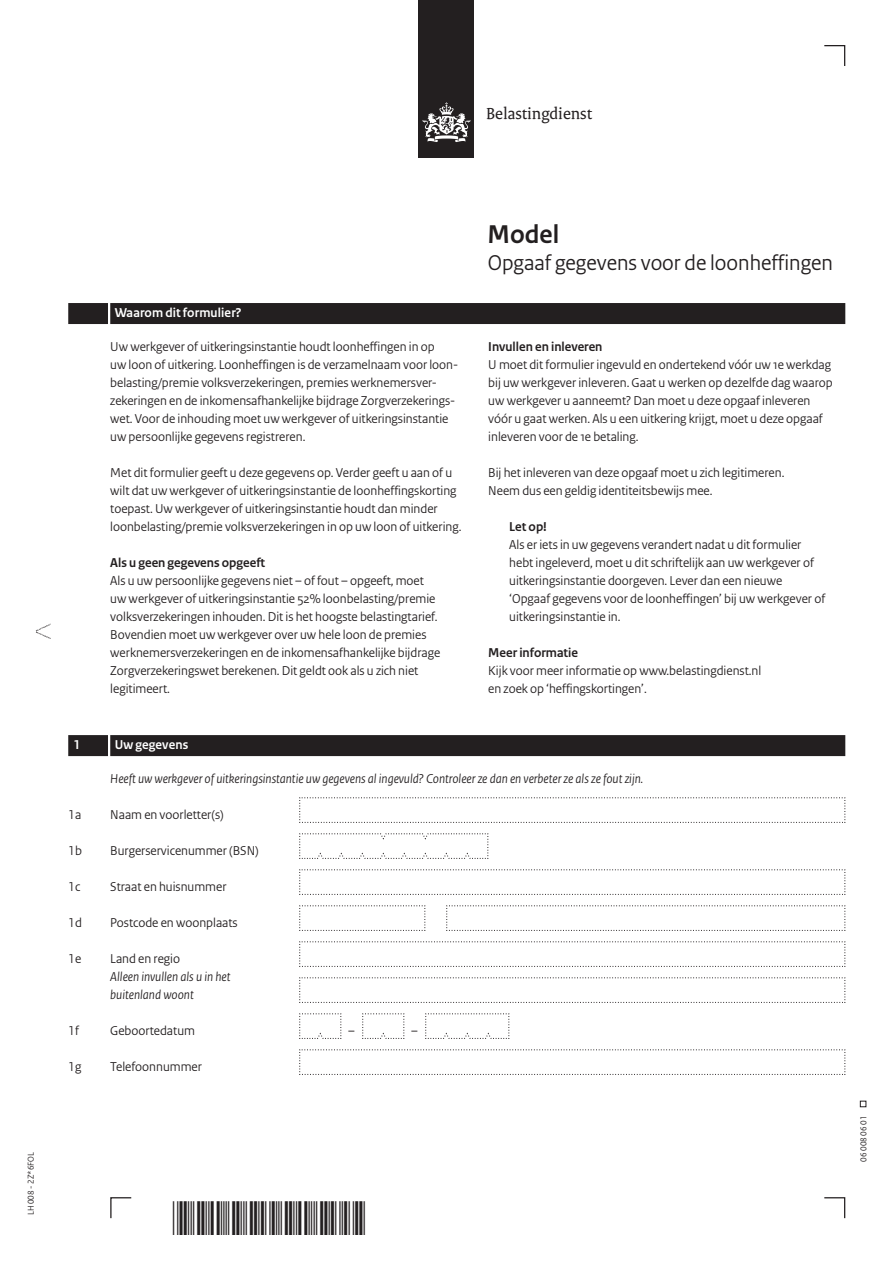
<style>
.page{position:relative;width:893px;height:1263px;background:#fff}
.page>*{position:absolute;margin:0;border:0;box-sizing:border-box;transform-origin:0 0}
.t1{font:700 27px "Rijksoverheid Sans Heading";color:#231f20}
.t2{font:22.5px "Rijksoverheid Sans Heading";color:#231f20}
.t3{font:17.25px "Rijksoverheid Serif";color:#231f20}
.t4{font:13.5px/18px "Rijksoverheid Sans Heading";color:#231f20}
.t5{font:italic 13.5px/18px "Rijksoverheid Sans Heading";color:#231f20}
.t6{font:700 13.5px "Rijksoverheid Sans Heading";color:#231f20}
.t7{font:700 13.5px "Rijksoverheid Sans Heading";letter-spacing:.01em;color:#fff}
.t8{font:9px "Rijksoverheid Sans Heading";color:#231f20}
</style>
<div class="page">
<svg style="left:824px;top:1197px;width:22px;height:22px"></svg>
<svg style="left:110px;top:1197px;width:22px;height:22px"></svg>
<svg style="left:824px;top:45px;width:22px;height:21px"></svg>
<svg style="left:860px;top:1101px;width:6px;height:6px"></svg>
<div style="left:419px;top:0;width:55px;height:158px;background:#231f20"></div>
<svg style="left:423px;top:102px;width:47px;height:40px"></svg>
<svg style="left:36px;top:624px;width:15px;height:15px"></svg>
<div style="left:110px;top:303px;width:735px;height:21px;background:#231f20"></div>
<div style="left:68px;top:303px;width:40px;height:21px;background:#231f20"></div>
<div style="left:110px;top:735px;width:735px;height:21px;background:#231f20"></div>
<div style="left:68px;top:735px;width:40px;height:21px;background:#231f20"></div>
<svg style="left:299px;top:797px;width:547px;height:26px"></svg>
<svg style="left:299px;top:833px;width:190px;height:26px"></svg>
<svg style="left:299px;top:869px;width:547px;height:26px"></svg>
<svg style="left:299px;top:905px;width:127px;height:26px"></svg>
<svg style="left:446px;top:905px;width:400px;height:26px"></svg>
<svg style="left:299px;top:941px;width:547px;height:26px"></svg>
<svg style="left:299px;top:977px;width:547px;height:26px"></svg>
<svg style="left:299px;top:1013px;width:43px;height:26px"></svg>
<svg style="left:362px;top:1013px;width:43px;height:26px"></svg>
<svg style="left:425px;top:1013px;width:85px;height:26px"></svg>
<svg style="left:299px;top:1049px;width:547px;height:26px"></svg>
<p class="t3" style="left:486px;top:103px;width:107px">Belastingdienst</p>
<p class="t8" style="left:26px;top:1215px;width:64px;rotate:-90deg">LH 008 - 2Z*6FOL</p>
<p class="t7" style="left:115px;top:305px;width:128px">Waarom dit formulier?</p>
<p class="t4" style="left:110px;top:338px;width:348px">Uw werkgever of uitkeringsinstantie houdt loonheffingen in op<br>uw loon of uitkering. Loonheffingen is de verzamelnaam voor loon&shy;belasting/premie volksverzekeringen, premies werknemersver&shy;zekeringen en de inkomensafhankelijke bijdrage Zorgverzekerings&shy;wet. Voor de inhouding moet uw werkgever of uitkeringsinstantie uw persoonlijke gegevens registreren.</p>
<p class="t4" style="left:110px;top:464px;width:353px">Met dit formulier geeft u deze gegevens op. Verder geeft u aan of u wilt dat uw werkgever of uitkeringsinstantie de loonheffingskorting toepast. Uw werkgever of uitkeringsinstantie houdt dan minder loonbelasting/premie volksverzekeringen in op uw loon of uitkering.</p>
<p class="t6" style="left:110px;top:555px;width:156px">Als u geen gegevens opgeeft</p>
<p class="t4" style="left:110px;top:572px;width:332px">Als u uw persoonlijke gegevens niet – of fout – opgeeft, moet uw werkgever of uitkeringsinstantie 52% loonbelasting/premie volksverzekeringen inhouden. Dit is het hoogste belastingtarief.<br>Bovendien moet uw werkgever over uw hele loon de premies werknemersverzekeringen en de inkomensafhankelijke bijdrage Zorgverzekeringswet berekenen. Dit geldt ook als u zich niet legitimeert.</p>
<h1 class="t1" style="left:488px;top:219px;width:73px">Model</h1>
<h2 class="t2" style="left:488px;top:250px;width:347px">Opgaaf gegevens voor de loonheffingen</h2>
<p class="t6" style="left:488px;top:339px;width:116px">Invullen en inleveren</p>
<p class="t4" style="left:488px;top:356px;width:346px">U moet dit formulier ingevuld en ondertekend vóór uw 1e werkdag bij uw werkgever inleveren. Gaat u werken op dezelfde dag waarop uw werkgever u aanneemt? Dan moet u deze opgaaf inleveren vóór u gaat werken. Als u een uitkering krijgt, moet u deze opgaaf inleveren voor de 1e betaling.</p>
<p class="t4" style="left:488px;top:464px;width:298px">Bij het inleveren van deze opgaaf moet u zich legitimeren.<br>Neem dus een geldig identiteitsbewijs mee.</p>
<p class="t6" style="left:509px;top:519px;width:39px">Let op!</p>
<p class="t4" style="left:509px;top:536px;width:317px">Als er iets in uw gegevens verandert nadat u dit formulier hebt ingeleverd, moet u dit schriftelijk aan uw werkgever of uitkeringsinstantie doorgeven. Lever dan een nieuwe ‘Opgaaf gegevens voor de loonheffingen’ bij uw werkgever of uitkeringsinstantie in.</p>
<p class="t6" style="left:488px;top:645px;width:91px">Meer informatie</p>
<p class="t4" style="left:488px;top:662px;width:275px">Kijk voor meer informatie op www.belastingdienst.nl en zoek op ‘heffingskortingen’.</p>
<p class="t7" style="left:74px;top:737px;width:8px">1</p>
<p class="t7" style="left:115px;top:737px;width:75px">Uw gegevens</p>
<p class="t5" style="left:110px;top:770px;width:534px">Heeft uw werkgever of uitkeringsinstantie uw gegevens al ingevuld? Controleer ze dan en verbeter ze als ze fout zijn.</p>
<p class="t4" style="left:68px;top:806px;width:15px">1a</p>
<p class="t4" style="left:110px;top:806px;width:115px">Naam en voorletter(s)</p>
<p class="t4" style="left:68px;top:842px;width:15px">1b</p>
<p class="t4" style="left:110px;top:842px;width:150px">Burgerservicenummer (BSN)</p>
<p class="t4" style="left:68px;top:878px;width:14px">1c</p>
<p class="t4" style="left:110px;top:878px;width:118px">Straat en huisnummer</p>
<p class="t4" style="left:68px;top:914px;width:15px">1d</p>
<p class="t4" style="left:110px;top:914px;width:129px">Postcode en woonplaats</p>
<p class="t4" style="left:68px;top:950px;width:15px">1e</p>
<p class="t4" style="left:110px;top:950px;width:71px">Land en regio</p>
<p class="t5" style="left:110px;top:968px;width:122px">Alleen invullen als u in het buitenland woont</p>
<p class="t4" style="left:68px;top:1022px;width:12px">1f</p>
<p class="t4" style="left:110px;top:1022px;width:86px">Geboortedatum</p>
<p class="t4" style="left:348px;top:1022px;width:8px">–</p>
<p class="t4" style="left:411px;top:1022px;width:8px">–</p>
<p class="t4" style="left:68px;top:1058px;width:15px">1g</p>
<p class="t4" style="left:110px;top:1058px;width:93px">Telefoonnummer</p>
<p class="t8" style="left:858px;top:1161px;width:47px;rotate:-90deg">06 008 06 01</p>
</div>
